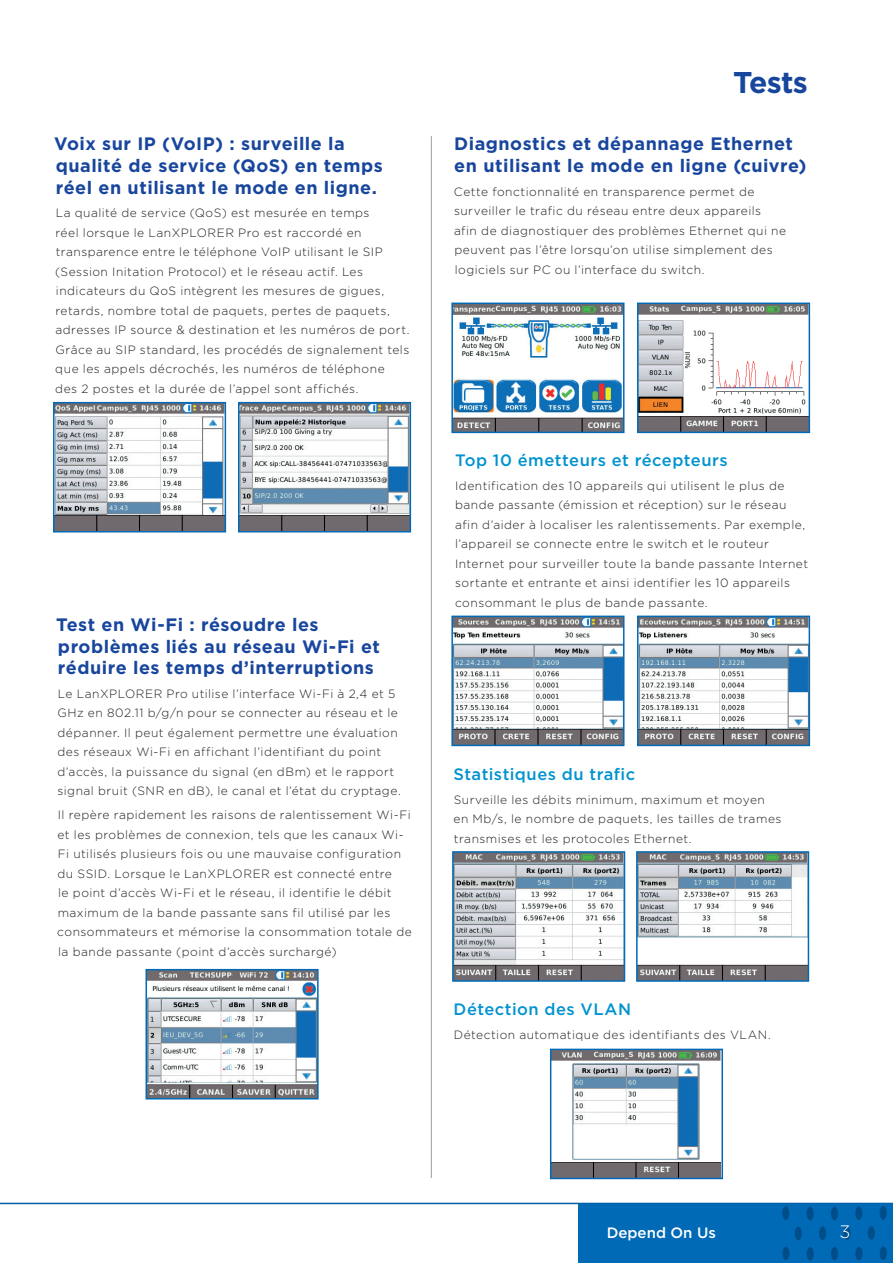
<style>
.page{position:relative;width:893px;height:1263px;background:#fff}
.page>*{position:absolute;margin:0;border:0;box-sizing:border-box;transform-origin:0 0}
.Heading_12_auto_pt{font:700 30px "Gotham";letter-spacing:-.03em;color:#18469d}
.Heading_12_auto_pt-2{font:700 18px/21.6px "Gotham";letter-spacing:.03em;color:#18469d}
.t1{font:300 18px "Gotham";color:#fff}
.Body_8_12_5pt{font:500 16.5px "Gotham";letter-spacing:.03em;color:#0093d0}
.t2{font:500 15px "Gotham";color:#fff}
.Body_8_12_5pt-2{font:300 12px/19.5px "Gotham";letter-spacing:.04em;color:#231f20}
</style>
<div class="page">
<div style="left:578px;top:1203px;width:315px;height:60px;background:#016ab6"></div>
<div style="left:782px;top:1247px;width:7px;height:13px;background:#004e89;border-radius:50%"></div>
<div style="left:782px;top:1206px;width:7px;height:14px;background:#004e89;border-radius:50%"></div>
<div style="left:795px;top:1226px;width:7px;height:14px;background:#004e89;border-radius:50%"></div>
<div style="left:807px;top:1247px;width:7px;height:13px;background:#004e89;border-radius:50%"></div>
<div style="left:819px;top:1226px;width:7px;height:14px;background:#004e89;border-radius:50%"></div>
<div style="left:831px;top:1247px;width:7px;height:13px;background:#004e89;border-radius:50%"></div>
<div style="left:843px;top:1226px;width:8px;height:14px;background:#004e89;border-radius:50%"></div>
<div style="left:855px;top:1247px;width:7px;height:13px;background:#004e89;border-radius:50%"></div>
<div style="left:807px;top:1206px;width:7px;height:14px;background:#004e89;border-radius:50%"></div>
<div style="left:831px;top:1206px;width:7px;height:14px;background:#004e89;border-radius:50%"></div>
<div style="left:855px;top:1206px;width:7px;height:14px;background:#004e89;border-radius:50%"></div>
<div style="left:868px;top:1226px;width:7px;height:14px;background:#004e89;border-radius:50%"></div>
<div style="left:880px;top:1246px;width:7px;height:14px;background:#004e89;border-radius:50%"></div>
<div style="left:879px;top:1206px;width:8px;height:14px;background:#004e89;border-radius:50%"></div>
<hr style="left:0;top:1203px;width:893px;height:1px;background:#0162ab">
<hr style="left:431px;top:136px;width:1px;height:1042px;background:#959ca1">
<svg style="left:451px;top:302px;width:174px;height:132px"></svg>
<svg style="left:637px;top:302px;width:174px;height:132px"></svg>
<svg style="left:549px;top:1048px;width:174px;height:132px"></svg>
<svg style="left:636px;top:851px;width:174px;height:131px"></svg>
<svg style="left:452px;top:851px;width:174px;height:131px"></svg>
<svg style="left:145px;top:968px;width:174px;height:132px"></svg>
<svg style="left:238px;top:401px;width:174px;height:132px"></svg>
<svg style="left:53px;top:401px;width:174px;height:132px"></svg>
<svg style="left:451px;top:615px;width:174px;height:132px"></svg>
<svg style="left:637px;top:615px;width:174px;height:132px"></svg>
<p class="Heading_12_auto_pt-2" style="left:54px;top:133px;width:330px">Voix sur IP (VoIP) : surveille la qualité de service (QoS) en temps réel en utilisant le mode en ligne.</p>
<p class="Body_8_12_5pt-2" style="left:55px;top:203px;width:356px">La qualité de service (QoS) est mesurée en temps<br>réel lorsque le LanXPLORER Pro est raccordé en transparence entre le téléphone VoIP utilisant le SIP (Session Initation Protocol) et le réseau actif. Les indicateurs du QoS intègrent les mesures de gigues, retards, nombre total de paquets, pertes de paquets, adresses IP source &amp; destination et les numéros de port.<br>Grâce au SIP standard, les procédés de signalement tels que les appels décrochés, les numéros de téléphone des 2 postes et la durée de l’appel sont affichés.</p>
<p class="Heading_12_auto_pt-2" style="left:56px;top:614px;width:325px">Test en Wi-Fi : résoudre les problèmes liés au réseau Wi-Fi et réduire les temps d’interruptions</p>
<p class="Body_8_12_5pt-2" style="left:57px;top:684px;width:345px">Le LanXPLORER Pro utilise l’interface Wi-Fi à 2,4 et 5<br>GHz en 802.11 b/g/n pour se connecter au réseau et le dépanner. Il peut également permettre une évaluation des réseaux Wi-Fi en affichant l’identifiant du point d’accès, la puissance du signal (en dBm) et le rapport signal bruit (SNR en dB), le canal et l’état du cryptage.</p>
<p class="Body_8_12_5pt-2" style="left:57px;top:805px;width:356px">Il repère rapidement les raisons de ralentissement Wi-Fi et les problèmes de connexion, tels que les canaux Wi-Fi utilisés plusieurs fois ou une mauvaise configuration du SSID. Lorsque le LanXPLORER est connecté entre<br>le point d’accès Wi-Fi et le réseau, il identifie le débit maximum de la bande passante sans fil utilisé par les consommateurs et mémorise la consommation totale de la bande passante (point d’accès surchargé)</p>
<p class="Heading_12_auto_pt" style="left:733px;top:62px;width:76px">Tests</p>
<p class="Heading_12_auto_pt-2" style="left:454px;top:133px;width:354px">Diagnostics et dépannage Ethernet en utilisant le mode en ligne (cuivre)</p>
<p class="Body_8_12_5pt-2" style="left:454px;top:181px;width:334px">Cette fonctionnalité en transparence permet de surveiller le trafic du réseau entre deux appareils afin de diagnostiquer des problèmes Ethernet qui ne peuvent pas l’être lorsqu’on utilise simplement des logiciels sur PC ou l’interface du switch.</p>
<p class="Body_8_12_5pt" style="left:455px;top:449px;width:274px">Top 10 émetteurs et récepteurs</p>
<p class="Body_8_12_5pt-2" style="left:455px;top:475px;width:355px">Identification des 10 appareils qui utilisent le plus de bande passante (émission et réception) sur le réseau afin d’aider à localiser les ralentissements. Par exemple, l’appareil se connecte entre le switch et le routeur Internet pour surveiller toute la bande passante Internet sortante et entrante et ainsi identifier les 10 appareils consommant le plus de bande passante.</p>
<p class="Body_8_12_5pt" style="left:453px;top:763px;width:183px">Statistiques du trafic</p>
<p class="Body_8_12_5pt-2" style="left:453px;top:789px;width:329px">Surveille les débits minimum, maximum et moyen en Mb/s, le nombre de paquets, les tailles de trames transmises et les protocoles Ethernet.</p>
<p class="Body_8_12_5pt" style="left:454px;top:999px;width:179px">Détection des VLAN</p>
<p class="Body_8_12_5pt-2" style="left:454px;top:1025px;width:319px">Détection automatique des identifiants des VLAN.</p>
<p class="t2" style="left:607px;top:1222px;width:111px">Depend On Us</p>
<p class="t1" style="left:839px;top:1220px;width:12px">3</p>
</div>
